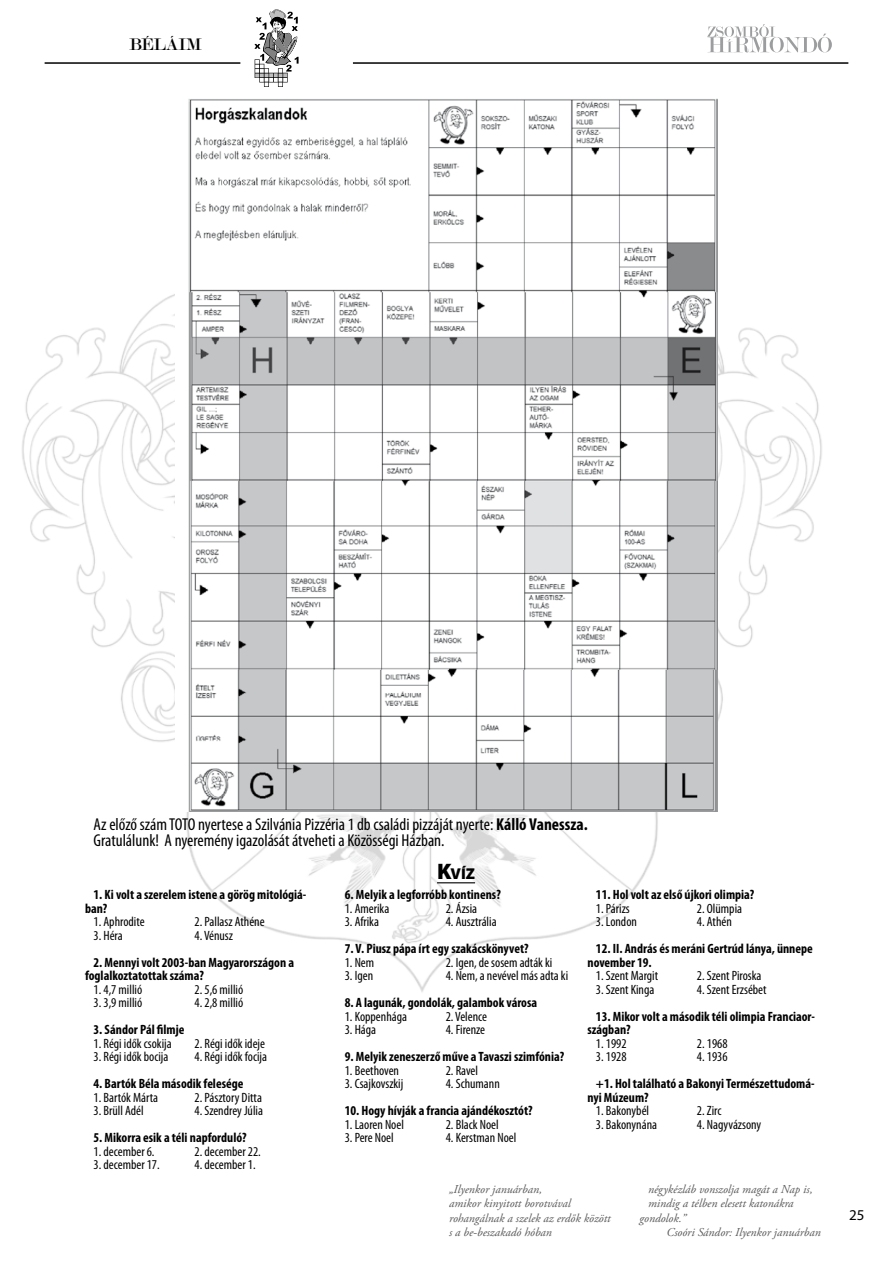
<style>
.page{position:relative;width:893px;height:1263px;background:#fff}
.page>*{position:absolute;margin:0;border:0;box-sizing:border-box;transform-origin:0 0}
.t1{font:18px "Modern";color:#000}
.t2{font:condensed 17.25px/16.2px "Myriad Pro";color:#000}
.t3{font:900 15.75px "Myriad Pro";color:#000}
.t4{font:15px "Myriad Pro";color:#000}
.t5{font:condensed 13.5px "Myriad Pro";color:#000}
.t6{font:700 condensed 13.5px/13.5px "Myriad Pro";color:#000}
.t7{font:italic 12px/14.4px "Adobe Garamond Pro";color:#58585a}
.s1{font-weight:700}
.s2{font-size:22.5px}
</style>
<div class="page">
<img style="left:22px;top:98px;width:800px;height:894px">
<svg style="left:254px;top:10px;width:45px;height:77px"></svg>
<hr style="left:353px;top:62px;width:495px;height:2px;background:#000">
<hr style="left:45px;top:62px;width:195px;height:2px;background:#000">
<svg style="left:707px;top:24px;width:125px;height:28px"></svg>
<img style="left:176px;top:98px;width:541px;height:713px">
<hr style="left:437px;top:882px;width:38px;height:1px;background:#000">
<h1 class="t1" style="left:129px;top:35px;width:74px">BÉLÁIM</h1>
<p class="t2" style="left:94px;top:816px;width:496px">Az előző szám TOTO nyertese a Szilvánia Pizzéria 1 db családi pizzáját nyerte: <span class="s1">Kálló Vanessza.<br></span>Gratulálunk! A nyeremény igazolását átveheti a Közösségi Házban.</p>
<p class="t6" style="left:85px;top:887px;width:223px;text-indent:9px">1. Ki volt a szerelem istene a görög mitológiá&shy;ban?</p>
<p class="t5" style="left:94px;top:913px;width:53px">1. Aphrodite</p>
<p class="t5" style="left:195px;top:913px;width:72px">2. Pallasz Athéne</p>
<p class="t5" style="left:94px;top:927px;width:31px">3. Héra</p>
<p class="t5" style="left:195px;top:927px;width:40px">4. Vénusz</p>
<p class="t6" style="left:85px;top:955px;width:210px;text-indent:9px">2. Mennyi volt 2003-ban Magyarországon a foglalkoztatottak száma?</p>
<p class="t5" style="left:94px;top:981px;width:50px">1. 4,7 millió</p>
<p class="t5" style="left:195px;top:981px;width:50px">2. 5,6 millió</p>
<p class="t5" style="left:94px;top:994px;width:50px">3. 3,9 millió</p>
<p class="t5" style="left:195px;top:994px;width:50px">4. 2,8 millió</p>
<p class="t6" style="left:94px;top:1022px;width:92px">3. Sándor Pál filmje</p>
<p class="t5" style="left:94px;top:1035px;width:80px">1. Régi idők csokija</p>
<p class="t5" style="left:195px;top:1035px;width:72px">2. Régi idők ideje</p>
<p class="t5" style="left:94px;top:1048px;width:76px">3. Régi idők bocija</p>
<p class="t5" style="left:195px;top:1048px;width:74px">4. Régi idők focija</p>
<p class="t6" style="left:94px;top:1076px;width:151px">4. Bartók Béla második felesége</p>
<p class="t5" style="left:94px;top:1089px;width:66px">1. Bartók Márta</p>
<p class="t5" style="left:195px;top:1089px;width:69px">2. Pásztory Ditta</p>
<p class="t5" style="left:94px;top:1102px;width:52px">3. Brüll Adél</p>
<p class="t5" style="left:195px;top:1102px;width:70px">4. Szendrey Júlia</p>
<p class="t6" style="left:94px;top:1130px;width:155px">5. Mikorra esik a téli napforduló?</p>
<p class="t5" style="left:94px;top:1143px;width:63px">1. december 6.</p>
<p class="t5" style="left:195px;top:1143px;width:68px">2. december 22.</p>
<p class="t5" style="left:94px;top:1156px;width:68px">3. december 17.</p>
<p class="t5" style="left:195px;top:1156px;width:63px">4. december 1.</p>
<p class="t3" style="left:437px;top:865px;width:39px"><span class="s2">K</span>víz</p>
<p class="t6" style="left:345px;top:887px;width:158px">6. Melyik a legforróbb kontinens?</p>
<p class="t5" style="left:345px;top:900px;width:46px">1. Amerika</p>
<p class="t5" style="left:446px;top:900px;width:33px">2. Ázsia</p>
<p class="t5" style="left:345px;top:913px;width:36px">3. Afrika</p>
<p class="t5" style="left:446px;top:913px;width:52px">4. Ausztrália</p>
<p class="t6" style="left:345px;top:941px;width:185px">7. V. Piusz pápa írt egy szakácskönyvet?</p>
<p class="t5" style="left:345px;top:954px;width:31px">1. Nem</p>
<p class="t5" style="left:446px;top:954px;width:108px">2. Igen, de sosem adták ki</p>
<p class="t5" style="left:345px;top:967px;width:30px">3. Igen</p>
<p class="t5" style="left:446px;top:967px;width:124px">4. Nem, a nevével más adta ki</p>
<p class="t6" style="left:345px;top:995px;width:194px">8. A lagunák, gondolák, galambok városa</p>
<p class="t5" style="left:345px;top:1008px;width:64px">1. Koppenhága</p>
<p class="t5" style="left:446px;top:1008px;width:43px">2. Velence</p>
<p class="t5" style="left:345px;top:1021px;width:33px">3. Hága</p>
<p class="t5" style="left:446px;top:1021px;width:41px">4. Firenze</p>
<p class="t6" style="left:345px;top:1049px;width:221px">9. Melyik zeneszerző műve a Tavaszi szimfónia?</p>
<p class="t5" style="left:345px;top:1062px;width:56px">1. Beethoven</p>
<p class="t5" style="left:446px;top:1062px;width:34px">2. Ravel</p>
<p class="t5" style="left:345px;top:1075px;width:60px">3. Csajkovszkij</p>
<p class="t5" style="left:446px;top:1075px;width:56px">4. Schumann</p>
<p class="t6" style="left:345px;top:1103px;width:189px">10. Hogy hívják a francia ajándékosztót?</p>
<p class="t5" style="left:345px;top:1116px;width:61px">1. Laoren Noel</p>
<p class="t5" style="left:446px;top:1116px;width:54px">2. Black Noel</p>
<p class="t5" style="left:345px;top:1129px;width:50px">3. Pere Noel</p>
<p class="t5" style="left:446px;top:1129px;width:72px">4. Kerstman Noel</p>
<p class="t6" style="left:596px;top:887px;width:160px">11. Hol volt az első újkori olimpia?</p>
<p class="t5" style="left:596px;top:900px;width:35px">1. Párizs</p>
<p class="t5" style="left:697px;top:900px;width:47px">2. Olümpia</p>
<p class="t5" style="left:596px;top:913px;width:43px">3. London</p>
<p class="t5" style="left:697px;top:913px;width:36px">4. Athén</p>
<p class="t6" style="left:587px;top:941px;width:227px;text-indent:9px">12. II. András és meráni Gertrúd lánya, ünnepe november 19.</p>
<p class="t5" style="left:596px;top:967px;width:64px">1. Szent Margit</p>
<p class="t5" style="left:697px;top:967px;width:66px">2. Szent Piroska</p>
<p class="t5" style="left:596px;top:981px;width:60px">3. Szent Kinga</p>
<p class="t5" style="left:697px;top:981px;width:71px">4. Szent Erzsébet</p>
<p class="t6" style="left:587px;top:1009px;width:229px;text-indent:9px">13. Mikor volt a második téli olimpia Franciaor&shy;szágban?</p>
<p class="t5" style="left:596px;top:1035px;width:32px">1. 1992</p>
<p class="t5" style="left:697px;top:1035px;width:32px">2. 1968</p>
<p class="t5" style="left:596px;top:1048px;width:32px">3. 1928</p>
<p class="t5" style="left:697px;top:1048px;width:32px">4. 1936</p>
<p class="t6" style="left:587px;top:1076px;width:229px;text-indent:9px">+1. Hol található a Bakonyi Természettudomá&shy;nyi Múzeum?</p>
<p class="t5" style="left:596px;top:1102px;width:55px">1. Bakonybél</p>
<p class="t5" style="left:697px;top:1102px;width:26px">2. Zirc</p>
<p class="t5" style="left:596px;top:1116px;width:63px">3. Bakonynána</p>
<p class="t5" style="left:697px;top:1116px;width:66px">4. Nagyvázsony</p>
<p class="t7" style="left:449px;top:1182px;width:163px">„Ilyenkor januárban,<br>amikor kinyitott borotvával rohangálnak a szelek az erdők között s a be-beszakadó hóban</p>
<p class="t7" style="left:648px;top:1182px;width:166px">négykézláb vonszolja magát a Nap is,</p>
<p class="t7" style="left:648px;top:1197px;width:147px">mindig a télben elesett katonákra</p>
<p class="t7" style="left:640px;top:1211px;width:48px">gondolok.”</p>
<p class="t7" style="left:667px;top:1225px;width:156px">Csoóri Sándor: Ilyenkor januárban</p>
<p class="t4" style="left:849px;top:1206px;width:17px">25</p>
</div>
